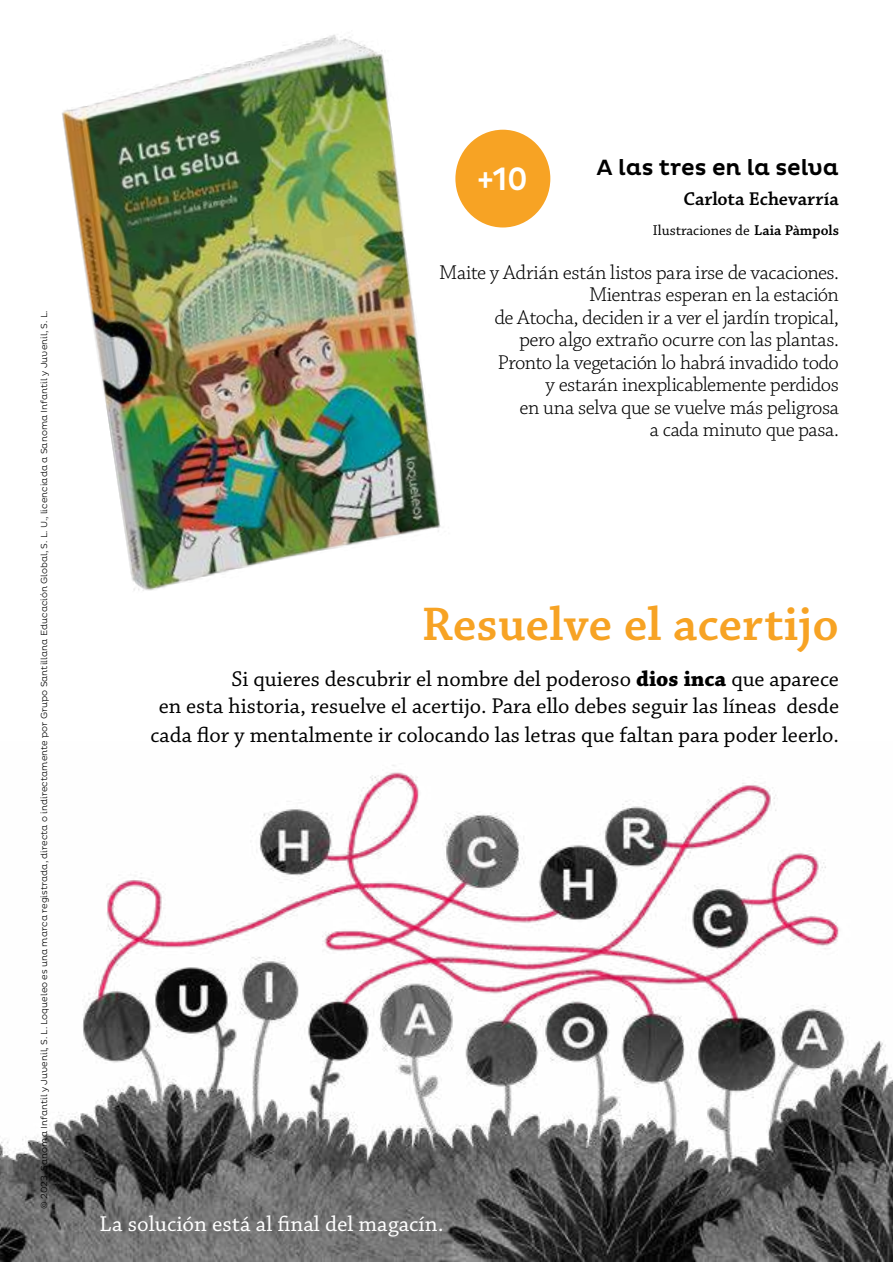
<style>
.page{position:relative;width:893px;height:1263px;background:#fff}
.page>*{position:absolute;margin:0;border:0;box-sizing:border-box;transform-origin:0 0}
.t1{font:49.5px "Chaparral Pro Semibold Capt";color:#f7a324}
.t2{font:500 33px "Pluto Cond";color:#fff}
.t3{font:22.5px/27.9px "Chaparral Pro";color:#000;text-align:right}
.t4{font:22.5px "Chaparral Pro Capt";color:#fff}
.t5{font:500 22.5px "Pluto";letter-spacing:-.01em;color:#000}
.t6{font:300 21px/22.5px "Chaparral Pro";letter-spacing:-.02em;color:#000;text-align:right}
.t7{font:600 19.5px "Chaparral Pro";letter-spacing:.005em;color:#000}
.t8{font:15px "Chaparral Pro";color:#000}
.t9{font:300 9px "Pluto";color:#000}
.s1{font-weight:600}
.s2{font-weight:700}
</style>
<div class="page">
<img style="left:0;top:765px;width:893px;height:496px">
<div style="left:455px;top:130px;width:95px;height:97px;background:#f7a324;border-radius:50%"></div>
<img style="left:62px;top:34px;width:441px;height:557px">
<p class="t9" style="left:39px;top:1209px;width:900px;rotate:-90deg">© 2023, Sanoma Infantil y Juvenil, S. L. Loqueleo es una marca registrada, directa o indirectamente por Grupo Santillana Educación Global, S. L. U., licenciada a Sanoma Infantil y Juvenil, S. L.</p>
<h2 class="t2" style="left:477px;top:160px;width:52px">+10</h2>
<p class="t5" style="left:596px;top:155px;width:244px">A las tres en la selva</p>
<p class="t7" style="left:683px;top:188px;width:157px">Carlota Echevarría</p>
<p class="t8" style="left:653px;top:222px;width:188px">Ilustraciones de <span class="s1">Laia Pàmpols</span></p>
<p class="t6" style="left:439px;top:262px;width:401px">Maite y Adrián están listos para irse de vacaciones.<br>Mientras esperan en la estación<br>de Atocha, deciden ir a ver el jardín tropical,<br>pero algo extraño ocurre con las plantas.<br>Pronto la vegetación lo habrá invadido todo<br>y estarán inexplicablemente perdidos<br>en una selva que se vuelve más peligrosa<br>a cada minuto que pasa.</p>
<h1 class="t1" style="left:421px;top:596px;width:419px">Resuelve el acertijo</h1>
<p class="t3" style="left:151px;top:665px;width:690px">Si quieres descubrir el nombre del poderoso <span class="s2">dios inca</span> que aparece<br>en esta historia, resuelve el acertijo. Para ello debes seguir las líneas desde cada flor y mentalmente ir colocando las letras que faltan para poder leerlo.</p>
<p class="t4" style="left:100px;top:1211px;width:346px">La solución está al final del magacín.</p>
</div>
